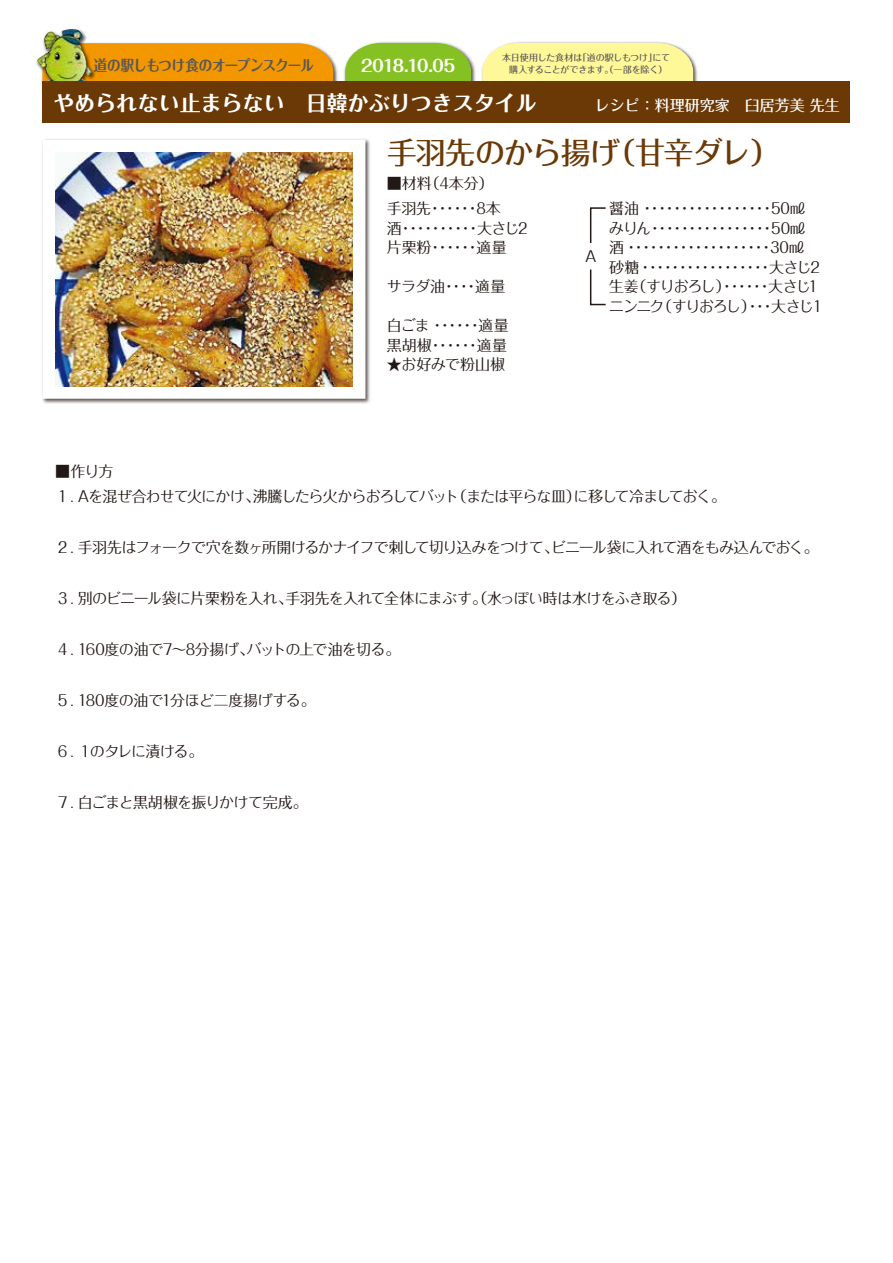
<style>
.page{position:relative;width:893px;height:1263px;background:#fff}
.page>*{position:absolute;margin:0;border:0;box-sizing:border-box;transform-origin:0 0}
.t1{font:500 30px "Folk Pro";letter-spacing:-.035em;color:#6a3906}
.t2{font:700 21px "Folk Pro";color:#fff}
.t3{font:700 16.5px "Folk Pro";letter-spacing:-.06em;color:#fff}
.t4{font:15px/25.5px "Folk Pro";letter-spacing:-.05em;color:#221815}
.t5{font:15px/19.5px "Folk Pro";letter-spacing:-.08em;color:#221815}
.t6{font:15px/25.5px "Folk Pro";color:#221815}
.t7{font:15px/19.5px "Folk Pro";letter-spacing:-.03em;color:#221815}
.t8{font:15px/19.5px "Folk Pro";letter-spacing:-.005em;color:#221815}
.t9{font:15px "Folk Pro";letter-spacing:-.02em;color:#221815}
.t10{font:700 15px "Maru Fo Pro";letter-spacing:-.04em;color:#595757;scale:.9 1}
.t11{font:500 15px "Folk Pro";color:#fff}
.t12{font:15px "Folk Pro";letter-spacing:-.075em;color:#221815}
.t13{font:500 9px/12px "Folk Pro";letter-spacing:-.015em;color:#595757;text-align:center}
</style>
<div class="page">
<svg style="left:589px;top:207px;width:17px;height:36px"></svg>
<svg style="left:589px;top:269px;width:17px;height:37px"></svg>
<img style="left:342px;top:42px;width:135px;height:40px">
<svg style="left:345px;top:43px;width:126px;height:39px;background:#8ec135"></svg>
<img style="left:479px;top:41px;width:220px;height:41px">
<svg style="left:482px;top:43px;width:211px;height:39px;background:#faf29a"></svg>
<img style="left:299px;top:42px;width:40px;height:40px">
<svg style="left:99px;top:43px;width:234px;height:39px;background:#ef9606"></svg>
<img style="left:36px;top:28px;width:63px;height:68px">
<img style="left:37px;top:29px;width:54px;height:59px">
<div style="left:43px;top:82px;width:807px;height:41px;background:#6a3906"></div>
<img style="left:42px;top:139px;width:328px;height:265px">
<img style="left:55px;top:152px;width:298px;height:234px">
<p class="t3" style="left:361px;top:52px;width:96px">2018.10.05</p>
<p class="t13" style="left:502px;top:51px;width:170px">本日使用した食材は「道の駅しもつけ」にて購入することができます。（一部を除く）</p>
<p class="t11" style="left:595px;top:92px;width:246px">レシピ：料理研究家　臼居芳美 先生</p>
<p class="t10" style="left:94px;top:53px;width:246px">道の駅しもつけ食のオープンスクール</p>
<h2 class="t2" style="left:54px;top:85px;width:484px">やめられない止まらない　日韓かぶりつきスタイル</h2>
<h1 class="t1" style="left:387px;top:127px;width:395px">手羽先のから揚げ（甘辛ダレ）</h1>
<p class="t6" style="left:387px;top:168px;width:115px">■材料（4本分）手羽先・・・・・・8本</p>
<p class="t7" style="left:387px;top:216px;width:142px">酒・・・・・・・・・・大さじ2片栗粉・・・・・・適量</p>
<p class="t4" style="left:387px;top:271px;width:120px">サラダ油・・・・適量</p>
<p class="t8" style="left:387px;top:313px;width:123px">白ごま・・・・・・適量黒胡椒・・・・・・適量</p>
<p class="t6" style="left:387px;top:349px;width:120px">★お好みで粉山椒</p>
<p class="t5" style="left:589px;top:196px;width:238px">　 醤油・・・・・・・・・・・・・・・・・50㎖<br>　 みりん・・・・・・・・・・・・・・・・50㎖<br>　 酒・・・・・・・・・・・・・・・・・・・30㎖<br>　 砂糖・・・・・・・・・・・・・・・・・大さじ2　 生姜（すりおろし）・・・・・・大さじ1　 ニンニク（すりおろし）・・・大さじ１</p>
<p class="t4" style="left:585px;top:241px;width:13px">A</p>
<p class="t4" style="left:55px;top:456px;width:672px">■作り方<br>１．Aを混ぜ合わせて火にかけ、沸騰したら火からおろしてバット（または平らな皿）に移して冷ましておく。</p>
<p class="t4" style="left:55px;top:533px;width:765px">２．手羽先はフォークで穴を数ヶ所開けるかナイフで刺して切り込みをつけて、ビニール袋に入れて酒をもみ込んでおく。</p>
<p class="t4" style="left:55px;top:584px;width:633px">３．別のビニール袋に片栗粉を入れ、手羽先を入れて全体にまぶす。（水っぽい時は水けをふき取る）</p>
<p class="t4" style="left:55px;top:635px;width:347px">４．160度の油で7～8分揚げ、バットの上で油を切る。</p>
<p class="t9" style="left:55px;top:688px;width:262px">５．180度の油で1分ほど二度揚げする。</p>
<p class="t12" style="left:55px;top:739px;width:150px">６．１のタレに漬ける。</p>
<p class="t4" style="left:55px;top:788px;width:254px">７．白ごまと黒胡椒を振りかけて完成。</p>
</div>
